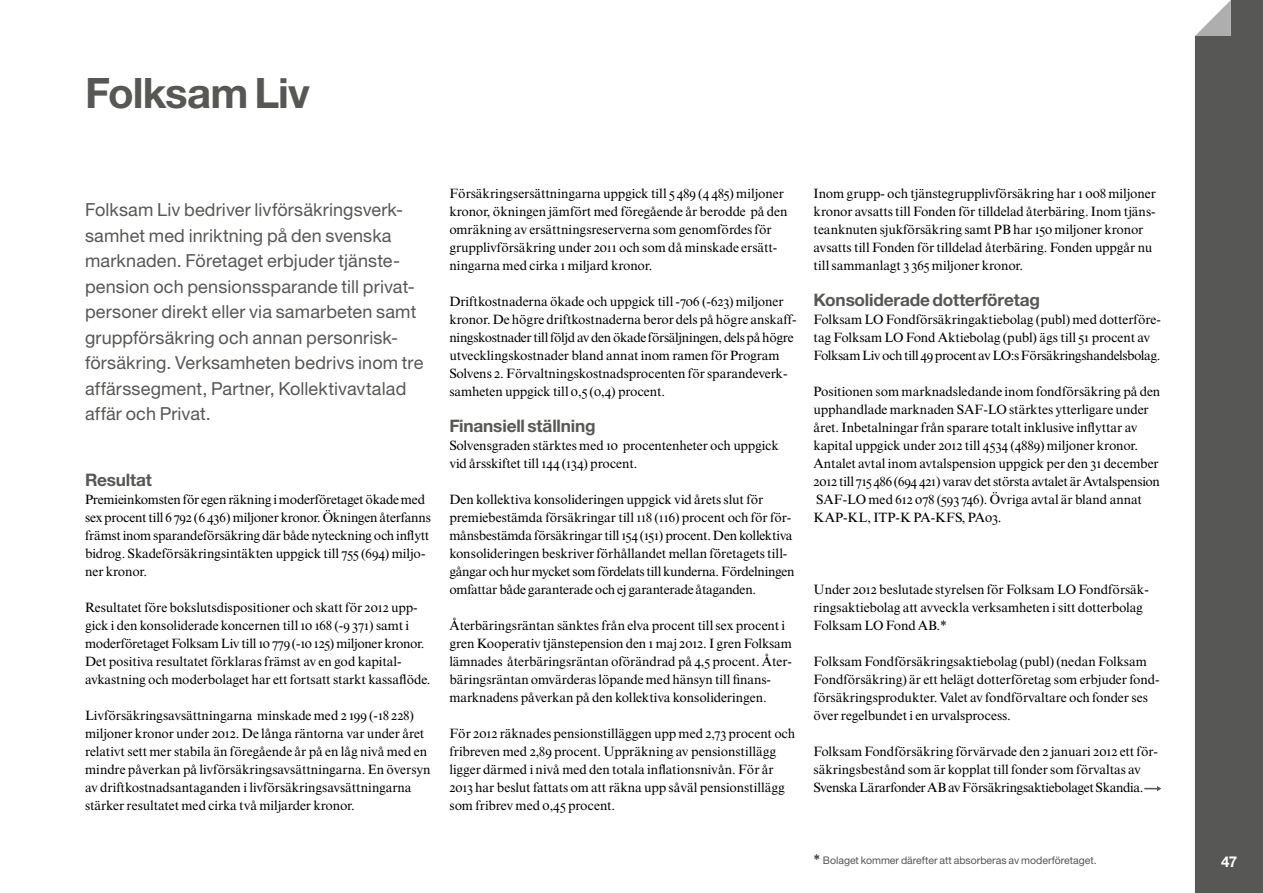
<style>
.page{position:relative;width:1263px;height:893px;background:#fff}
.page>*{position:absolute;margin:0;border:0;box-sizing:border-box;transform-origin:0 0}
.t1{font:700 42px "Helvetica Folksam";letter-spacing:-.025em;color:#575756}
.t2{font:18px/25.5px "Helvetica Folksam";letter-spacing:.005em;color:#575756}
.t3{font:700 17.25px "Helvetica Folksam";letter-spacing:-.01em;color:#575756}
.t4{font:700 15px "Helvetica Folksam";color:#fff}
.t5{font:13.5px/18px "Times Folksam";letter-spacing:-.005em;color:#000}
.t6{font:10.5px "Helvetica Folksam";color:#575756}
.s1{font-family:"Times Folksam";font-size:13.5px;color:#000}
</style>
<div class="page">
<svg style="left:1144px;top:786px;width:17px;height:5px"></svg>
<div style="left:1195px;top:0;width:68px;height:893px;background:#575756"></div>
<svg style="left:1195px;top:0;width:36px;height:36px"></svg>
<h1 class="t1" style="left:85px;top:66px;width:226px">Folksam Liv</h1>
<p class="t2" style="left:85px;top:197px;width:340px">Folksam Liv bedriver livförsäkringsverk&shy;samhet med inriktning på den svenska marknaden. Företaget erbjuder tjänste&shy;pension och pensionssparande till privat&shy;personer direkt eller via samarbeten samt gruppförsäkring och annan personrisk&shy;försäkring. Verksamheten bedrivs inom tre affärssegment, Partner, Kollektivavtalad affär och Privat.</p>
<p class="t3" style="left:85px;top:469px;width:68px">Resultat</p>
<p class="t5" style="left:85px;top:490px;width:347px">Premieinkomsten för egen räkning i moderföretaget ökade med sex procent till 6 792 (6 436) miljoner kronor. Ökningen återfanns främst inom sparandeförsäkring där både nyteckning och inflytt bidrog. Skadeförsäkringsintäkten uppgick till 755 (694) miljo&shy;ner kronor.</p>
<p class="t5" style="left:85px;top:598px;width:347px">Resultatet före bokslutsdispositioner och skatt för 2012 upp&shy;gick i den konsoliderade koncernen till 10 168 (-9 371) samt i moderföretaget Folksam Liv till 10 779 (-10 125) miljoner kronor.<br>Det positiva resultatet förklaras främst av en god kapital&shy;avkastning och moderbolaget har ett fortsatt starkt kassaflöde.</p>
<p class="t5" style="left:85px;top:706px;width:347px">Livförsäkringsavsättningarna minskade med 2 199 (-18 228) miljoner kronor under 2012. De långa räntorna var under året relativt sett mer stabila än föregående år på en låg nivå med en mindre påverkan på livförsäkringsavsättningarna. En översyn av driftkostnadsantaganden i livförsäkringsavsättningarna stärker resultatet med cirka två miljarder kronor.</p>
<p class="t5" style="left:449px;top:184px;width:340px">Försäkringsersättningarna uppgick till 5 489 (4 485) miljoner kronor, ökningen jämfört med föregående år berodde på den omräkning av ersättningsreserverna som genomfördes för grupplivförsäkring under 2011 och som då minskade ersätt&shy;ningarna med cirka 1 miljard kronor.</p>
<p class="t5" style="left:449px;top:292px;width:349px">Driftkostnaderna ökade och uppgick till -706 (-623) miljoner kronor. De högre driftkostnaderna beror dels på högre anskaff&shy;ningskostnader till följd av den ökade försäljningen, dels på högre utvecklingskostnader bland annat inom ramen för Program Solvens 2. Förvaltningskostnadsprocenten för sparandeverk&shy;samheten uppgick till 0,5 (0,4) procent.</p>
<p class="t3" style="left:449px;top:415px;width:148px">Finansiell ställning</p>
<p class="t5" style="left:449px;top:436px;width:331px">Solvensgraden stärktes med 10 procentenheter och uppgick vid årsskiftet till 144 (134) procent.</p>
<p class="t5" style="left:449px;top:490px;width:347px">Den kollektiva konsolideringen uppgick vid årets slut för premiebestämda försäkringar till 118 (116) procent och för för&shy;månsbestämda försäkringar till 154 (151) procent. Den kollektiva konsolideringen beskriver förhållandet mellan företagets till&shy;gångar och hur mycket som fördelats till kunderna. Fördelningen omfattar både garanterade och ej garanterade åtaganden.</p>
<p class="t5" style="left:449px;top:616px;width:344px">Återbäringsräntan sänktes från elva procent till sex procent i gren Kooperativ tjänstepension den 1 maj 2012. I gren Folksam lämnades återbäringsräntan oförändrad på 4,5 procent. Åter&shy;bäringsräntan omvärderas löpande med hänsyn till finans&shy;marknadens påverkan på den kollektiva konsolideringen.</p>
<p class="t5" style="left:449px;top:724px;width:347px">För 2012 räknades pensionstilläggen upp med 2,73 procent och fribreven med 2,89 procent. Uppräkning av pensionstillägg ligger därmed i nivå med den totala inflationsnivån. För år 2013 har beslut fattats om att räkna upp såväl pensionstillägg som fribrev med 0,45 procent.</p>
<p class="t5" style="left:814px;top:184px;width:344px">Inom grupp- och tjänstegrupplivförsäkring har 1 008 miljoner kronor avsatts till Fonden för tilldelad återbäring. Inom tjäns&shy;teanknuten sjukförsäkring samt PB har 150 miljoner kronor avsatts till Fonden för tilldelad återbäring. Fonden uppgår nu till sammanlagt 3 365 miljoner kronor.</p>
<p class="t3" style="left:814px;top:289px;width:228px">Konsoliderade dotterföretag</p>
<p class="t5" style="left:814px;top:310px;width:349px">Folksam LO Fondförsäkringaktiebolag (publ) med dotterföre&shy;tag Folksam LO Fond Aktiebolag (publ) ägs till 51 procent av<br>Folksam Liv och till 49 procent av LO:s Försäkringshandelsbolag.</p>
<p class="t5" style="left:814px;top:382px;width:348px">Positionen som marknadsledande inom fondförsäkring på den upphandlade marknaden SAF-LO stärktes ytterligare under året. Inbetalningar från sparare totalt inklusive inflyttar av kapital uppgick under 2012 till 4534 (4889) miljoner kronor.<br>Antalet avtal inom avtalspension uppgick per den 31 december 2012 till 715 486 (694 421) varav det största avtalet är Avtalspension SAF-LO med 612 078 (593 746). Övriga avtal är bland annat KAP-KL, ITP-K PA-KFS, PA03.</p>
<p class="t5" style="left:814px;top:580px;width:337px">Under 2012 beslutade styrelsen för Folksam LO Fondförsäk&shy;ringsaktiebolag att avveckla verksamheten i sitt dotterbolag<br>Folksam LO Fond AB.*</p>
<p class="t5" style="left:814px;top:652px;width:348px">Folksam Fondförsäkringsaktiebolag (publ) (nedan Folksam Fondförsäkring) är ett helägt dotterföretag som erbjuder fond&shy;försäkringsprodukter. Valet av fondförvaltare och fonder ses över regelbundet i en urvalsprocess.</p>
<p class="t5" style="left:814px;top:742px;width:346px">Folksam Fondförsäkring förvärvade den 2 januari 2012 ett för&shy;säkringsbestånd som är kopplat till fonder som förvaltas av<br>Svenska Lärarfonder AB av Försäkringsaktiebolaget Skandia.</p>
<p class="t6" style="left:814px;top:854px;width:284px"><span class="s1">*</span> Bolaget kommer därefter att absorberas av moderföretaget.</p>
<p class="t4" style="left:1221px;top:852px;width:17px">47</p>
</div>
